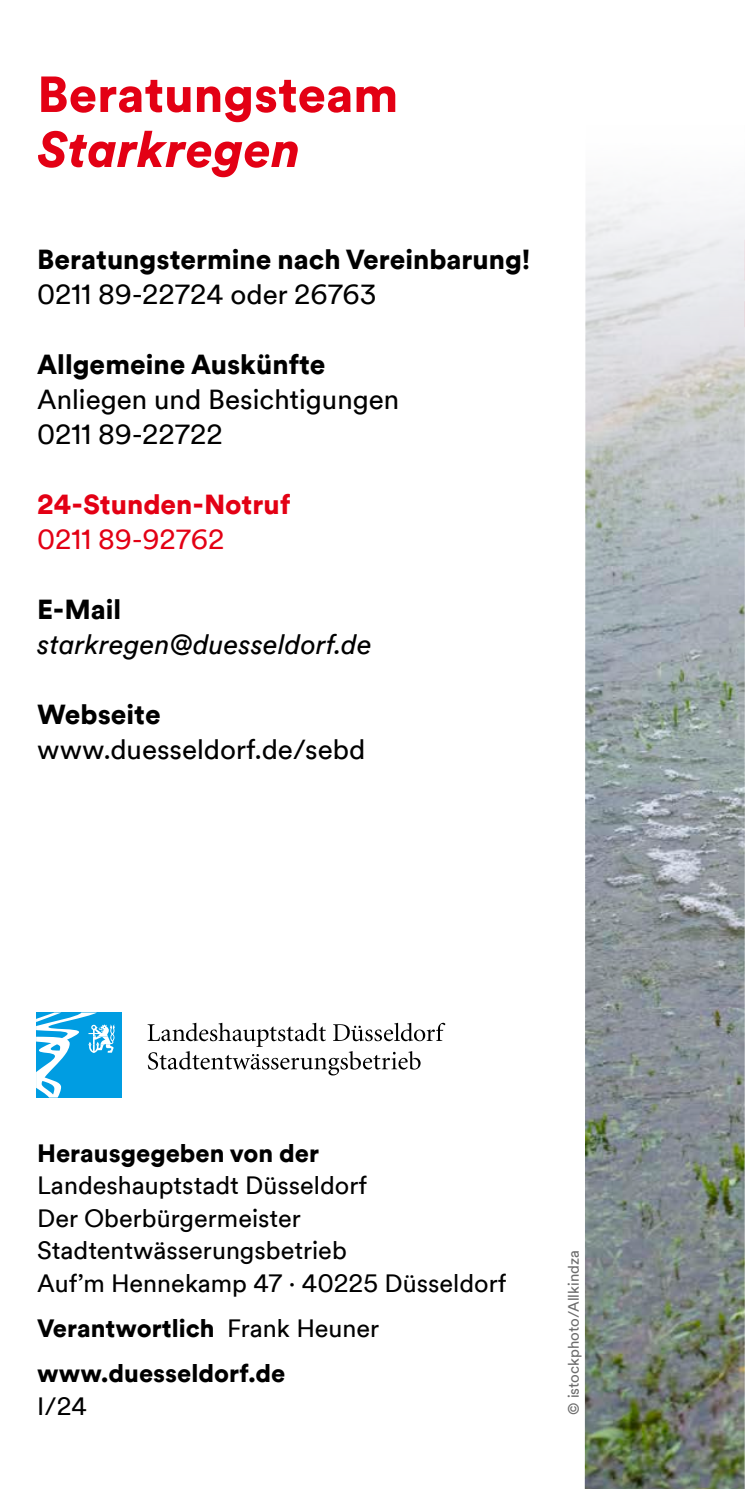
<style>
.page{position:relative;width:745px;height:1489px;background:#fff}
.page>*{position:absolute;margin:0;border:0;box-sizing:border-box;transform-origin:0 0}
.t1{font:900 50px "Duesseldorf Circular TT";color:#e30014}
.t2{font:italic 900 50px "Duesseldorf Circular TT";color:#e30014}
.t3{font:27.5px/35px "Duesseldorf Circular TT";color:#000}
.t4{font:900 27.5px "Duesseldorf Circular TT";color:#000}
.t5{font:italic 27.5px "Duesseldorf Circular TT";color:#000}
.t6{font:900 27.5px "Duesseldorf Circular TT";color:#e30014}
.t7{font:27.5px "Duesseldorf Circular TT";color:#e30014}
.t8{font:25px/32.5px "Duesseldorf Circular TT";color:#000}
.t9{font:900 25px/45px "Duesseldorf Circular TT";color:#000}
.t10{font:15px "Duesseldorf Circular TT";color:#6d6d6d}
.s1{font-weight:400}
</style>
<div class="page">
<svg style="left:147px;top:1022px;width:298px;height:53px"></svg>
<div style="left:36px;top:1012px;width:85px;height:85px;background:#009de2"></div>
<svg style="left:36px;top:1012px;width:79px;height:85px"></svg>
<svg style="left:584px;top:183px;width:160px;height:1305px;background:#a0a7a7"></svg>
<h1 class="t1" style="left:37px;top:59px;width:362px">Beratungsteam</h1>
<h1 class="t2" style="left:37px;top:114px;width:264px">Starkregen</h1>
<p class="t4" style="left:37px;top:240px;width:494px">Beratungstermine nach Vereinbarung!</p>
<p class="t3" style="left:37px;top:275px;width:340px">0211 89-22724 oder 26763</p>
<p class="t4" style="left:37px;top:345px;width:289px">Allgemeine Auskünfte</p>
<p class="t3" style="left:37px;top:380px;width:363px">Anliegen und Besichtigungen<br>0211 89-22722</p>
<p class="t6" style="left:37px;top:485px;width:254px">24-Stunden-Notruf</p>
<p class="t7" style="left:37px;top:521px;width:188px">0211 89-92762</p>
<p class="t4" style="left:37px;top:590px;width:85px">E-Mail</p>
<p class="t5" style="left:37px;top:626px;width:335px">starkregen@duesseldorf.de</p>
<p class="t4" style="left:37px;top:695px;width:125px">Webseite</p>
<p class="t3" style="left:37px;top:730px;width:329px">www.duesseldorf.de/sebd</p>
<p class="t9" style="left:37px;top:1129px;width:283px">Herausgegeben von der</p>
<p class="t8" style="left:37px;top:1168px;width:470px">Landeshauptstadt Düsseldorf<br>Der Oberbürgermeister<br>Stadtentwässerungsbetrieb<br>Auf’m Hennekamp 47 · 40225 Düsseldorf</p>
<p class="t9" style="left:37px;top:1304px;width:343px">Verantwortlich <span class="s1">Frank Heuner </span>www.duesseldorf.de</p>
<p class="t8" style="left:37px;top:1388px;width:51px">I/24</p>
<p class="t10" style="left:563px;top:1414px;width:166px;rotate:-90deg">© istockphoto/Allkindza</p>
</div>
